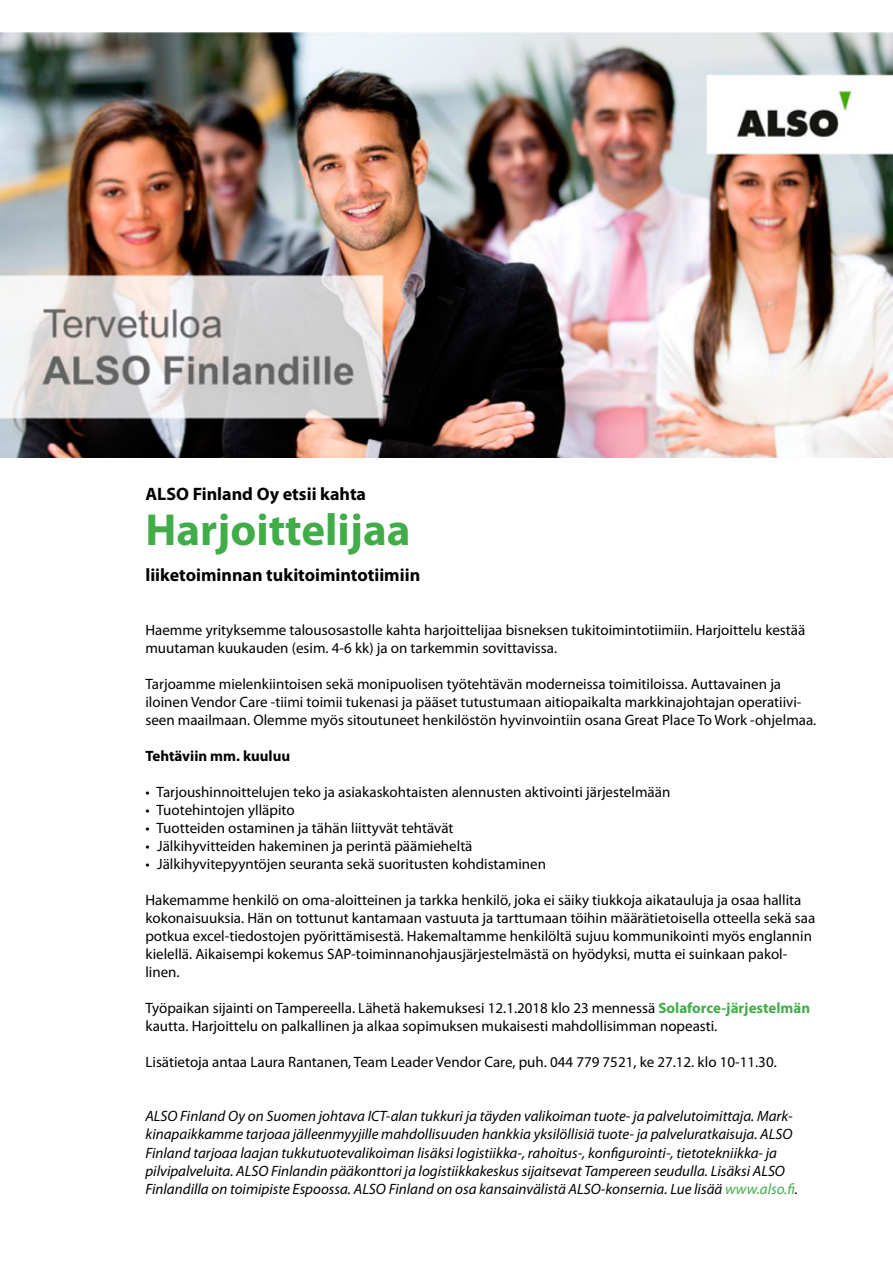
<style>
.page{position:relative;width:893px;height:1263px;background:#fff}
.page>*{position:absolute;margin:0;border:0;box-sizing:border-box;transform-origin:0 0}
.t1{font:700 45px "Myriad Pro";color:#41ad49}
.t2{font:700 18px "Myriad Pro";color:#000}
.t3{font:15px/18px "Myriad Pro";color:#000}
.t4{font:italic 15px/18px "Myriad Pro";color:#000}
.t5{font:700 15px "Myriad Pro";color:#000}
.s1{font-weight:700;color:#41ad49}
.s2{color:#41ad49}
</style>
<div class="page">
<img style="left:0;top:33px;width:893px;height:424px">
<p class="t2" style="left:145px;top:483px;width:222px">ALSO Finland Oy etsii kahta</p>
<h1 class="t1" style="left:145px;top:501px;width:267px">Harjoittelijaa</h1>
<p class="t2" style="left:145px;top:564px;width:276px">liiketoiminnan tukitoimintotiimiin</p>
<p class="t3" style="left:145px;top:621px;width:661px">Haemme yrityksemme talousosastolle kahta harjoittelijaa bisneksen tukitoimintotiimiin. Harjoittelu kestää muutaman kuukauden (esim. 4-6 kk) ja on tarkemmin sovittavissa.</p>
<p class="t3" style="left:145px;top:675px;width:672px">Tarjoamme mielenkiintoisen sekä monipuolisen työtehtävän moderneissa toimitiloissa. Auttavainen ja iloinen Vendor Care -tiimi toimii tukenasi ja pääset tutustumaan aitiopaikalta markkinajohtajan operatiivi&shy;seen maailmaan. Olemme myös sitoutuneet henkilöstön hyvinvointiin osana Great Place To Work -ohjelmaa.</p>
<p class="t5" style="left:145px;top:747px;width:146px">Tehtäviin mm. kuuluu</p>
<p class="t3" style="left:145px;top:783px;width:526px">• Tarjoushinnoittelujen teko ja asiakaskohtaisten alennusten aktivointi järjestelmään</p>
<p class="t3" style="left:145px;top:801px;width:151px">• Tuotehintojen ylläpito</p>
<p class="t3" style="left:145px;top:819px;width:310px">• Tuotteiden ostaminen ja tähän liittyvät tehtävät</p>
<p class="t3" style="left:145px;top:837px;width:329px">• Jälkihyvitteiden hakeminen ja perintä päämieheltä</p>
<p class="t3" style="left:145px;top:855px;width:402px">• Jälkihyvitepyyntöjen seuranta sekä suoritusten kohdistaminen</p>
<p class="t3" style="left:145px;top:891px;width:671px">Hakemamme henkilö on oma-aloitteinen ja tarkka henkilö, joka ei säiky tiukkoja aikatauluja ja osaa hallita kokonaisuuksia. Hän on tottunut kantamaan vastuuta ja tarttumaan töihin määrätietoisella otteella sekä saa potkua excel-tiedostojen pyörittämisestä. Hakemaltamme henkilöltä sujuu kommunikointi myös englannin kielellä. Aikaisempi kokemus SAP-toiminnanohjausjärjestelmästä on hyödyksi, mutta ei suinkaan pakol&shy;linen.</p>
<p class="t3" style="left:145px;top:999px;width:666px">Työpaikan sijainti on Tampereella. Lähetä hakemuksesi 12.1.2018 klo 23 mennessä <span class="s1">Solaforce-järjestelmän </span>kautta. Harjoittelu on palkallinen ja alkaa sopimuksen mukaisesti mahdollisimman nopeasti.</p>
<p class="t3" style="left:145px;top:1053px;width:633px">Lisätietoja antaa Laura Rantanen, Team Leader Vendor Care, puh. 044 779 7521, ke 27.12. klo 10-11.30.</p>
<p class="t4" style="left:145px;top:1107px;width:654px">ALSO Finland Oy on Suomen johtava ICT-alan tukkuri ja täyden valikoiman tuote- ja palvelutoimittaja. Mark&shy;kinapaikkamme tarjoaa jälleenmyyjille mahdollisuuden hankkia yksilöllisiä tuote- ja palveluratkaisuja. ALSO Finland tarjoaa laajan tukkutuotevalikoiman lisäksi logistiikka-, rahoitus-, konfigurointi-, tietotekniikka- ja pilvipalveluita. ALSO Finlandin pääkonttori ja logistiikkakeskus sijaitsevat Tampereen seudulla. Lisäksi ALSO Finlandilla on toimipiste Espoossa. ALSO Finland on osa kansainvälistä ALSO-konsernia. Lue lisää <span class="s2">www.also.fi</span>.</p>
</div>
